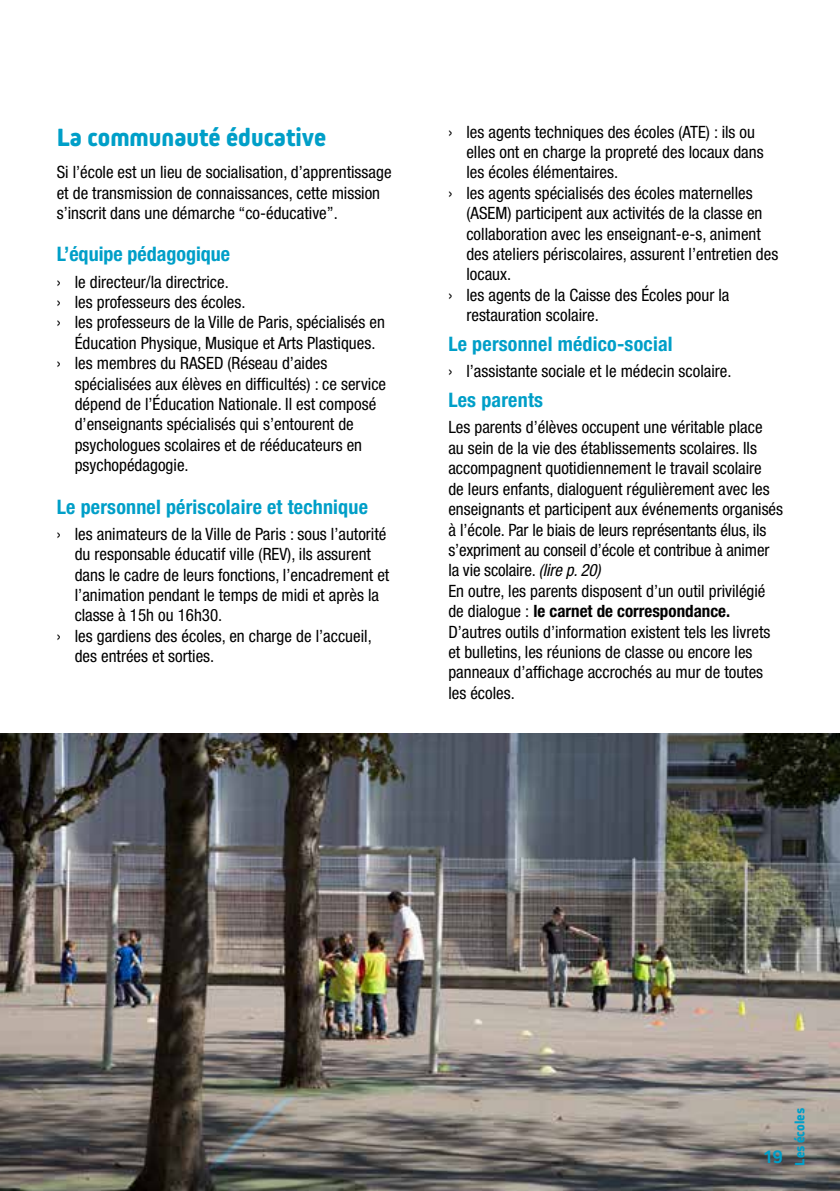
<style>
.page{position:relative;width:840px;height:1191px;background:#fff}
.page>*{position:absolute;margin:0;border:0;box-sizing:border-box;transform-origin:0 0}
.t1{font:800 26px "Kiro";color:#009fc8}
.t2{font:700 condensed 20px "Helvetica Neue LT Pro";letter-spacing:.01em;color:#009fc8}
.t3{font:700 20px "Kiro";color:#009fc8}
.t4{font:condensed 17px/20.4px "Helvetica Neue LT Pro";color:#000}
.t5{font:800 14px "Kiro";color:#009fc8}
.s1{font-style:italic}
.s2{font-weight:700}
</style>
<div class="page">
<img style="left:0;top:733px;width:839px;height:458px">
<h1 class="t1" style="left:57px;top:123px;width:271px">La communauté éducative</h1>
<p class="t4" style="left:57px;top:162px;width:336px">Si l’école est un lieu de socialisation, d’apprentissage et de transmission de connaissances, cette mission s’inscrit dans une démarche “co-éducative”.</p>
<p class="t2" style="left:57px;top:242px;width:175px">L’équipe pédagogique</p>
<p class="t4" style="left:57px;top:271px;width:173px">› le directeur/la directrice.</p>
<p class="t4" style="left:57px;top:292px;width:190px">› les professeurs des écoles.</p>
<p class="t4" style="left:57px;top:312px;width:329px">› les professeurs de la Ville de Paris, spécialisés en</p>
<p class="t4" style="left:75px;top:332px;width:302px">Éducation Physique, Musique et Arts Plastiques.</p>
<p class="t4" style="left:57px;top:353px;width:272px">› les membres du RASED (Réseau d’aides</p>
<p class="t4" style="left:75px;top:373px;width:313px">spécialisées aux élèves en difficultés) : ce service</p>
<p class="t4" style="left:75px;top:394px;width:303px">dépend de l’Éducation Nationale. Il est composé</p>
<p class="t4" style="left:75px;top:414px;width:280px">d’enseignants spécialisés qui s’entourent de</p>
<p class="t4" style="left:75px;top:434px;width:289px">psychologues scolaires et de rééducateurs en</p>
<p class="t4" style="left:75px;top:455px;width:115px">psychopédagogie.</p>
<p class="t2" style="left:57px;top:494px;width:312px">Le personnel périscolaire et technique</p>
<p class="t4" style="left:57px;top:523px;width:331px">› les animateurs de la Ville de Paris : sous l’autorité</p>
<p class="t4" style="left:75px;top:544px;width:297px">du responsable éducatif ville (REV), ils assurent</p>
<p class="t4" style="left:75px;top:564px;width:316px">dans le cadre de leurs fonctions, l’encadrement et</p>
<p class="t4" style="left:75px;top:584px;width:305px">l’animation pendant le temps de midi et après la</p>
<p class="t4" style="left:75px;top:605px;width:149px">classe à 15h ou 16h30.</p>
<p class="t4" style="left:57px;top:625px;width:316px">› les gardiens des écoles, en charge de l’accueil,</p>
<p class="t4" style="left:75px;top:646px;width:141px">des entrées et sorties.</p>
<p class="t4" style="left:448px;top:121px;width:308px">› les agents techniques des écoles (ATE) : ils ou</p>
<p class="t4" style="left:466px;top:142px;width:298px">elles ont en charge la propreté des locaux dans</p>
<p class="t4" style="left:466px;top:162px;width:153px">les écoles élémentaires.</p>
<p class="t4" style="left:448px;top:182px;width:305px">› les agents spécialisés des écoles maternelles</p>
<p class="t4" style="left:466px;top:203px;width:297px">(ASEM) participent aux activités de la classe en</p>
<p class="t4" style="left:466px;top:223px;width:296px">collaboration avec les enseignant-e-s, animent</p>
<p class="t4" style="left:466px;top:244px;width:313px">des ateliers périscolaires, assurent l’entretien des</p>
<p class="t4" style="left:466px;top:264px;width:46px">locaux.</p>
<p class="t4" style="left:448px;top:284px;width:282px">› les agents de la Caisse des Écoles pour la</p>
<p class="t4" style="left:466px;top:305px;width:134px">restauration scolaire.</p>
<p class="t2" style="left:448px;top:332px;width:226px">Le personnel médico-social</p>
<p class="t4" style="left:448px;top:361px;width:284px">› l’assistante sociale et le médecin scolaire.</p>
<p class="t2" style="left:448px;top:388px;width:96px">Les parents</p>
<p class="t4" style="left:448px;top:417px;width:336px">Les parents d’élèves occupent une véritable place<br>au sein de la vie des établissements scolaires. Ils accompagnent quotidiennement le travail scolaire<br>de leurs enfants, dialoguent régulièrement avec les enseignants et participent aux événements organisés à l’école. Par le biais de leurs représentants élus, ils s’expriment au conseil d’école et contribue à animer la vie scolaire. <span class="s1">(lire p. 20)<br></span>En outre, les parents disposent d’un outil privilégié de dialogue : <span class="s2">le carnet de correspondance.<br></span>D’autres outils d’information existent tels les livrets et bulletins, les réunions de classe ou encore les panneaux d’affichage accrochés au mur de toutes les écoles.</p>
<p class="t3" style="left:761px;top:1144px;width:23px">19</p>
<p class="t5" style="left:791px;top:1165px;width:58px;rotate:-90deg">Les écoles</p>
</div>
